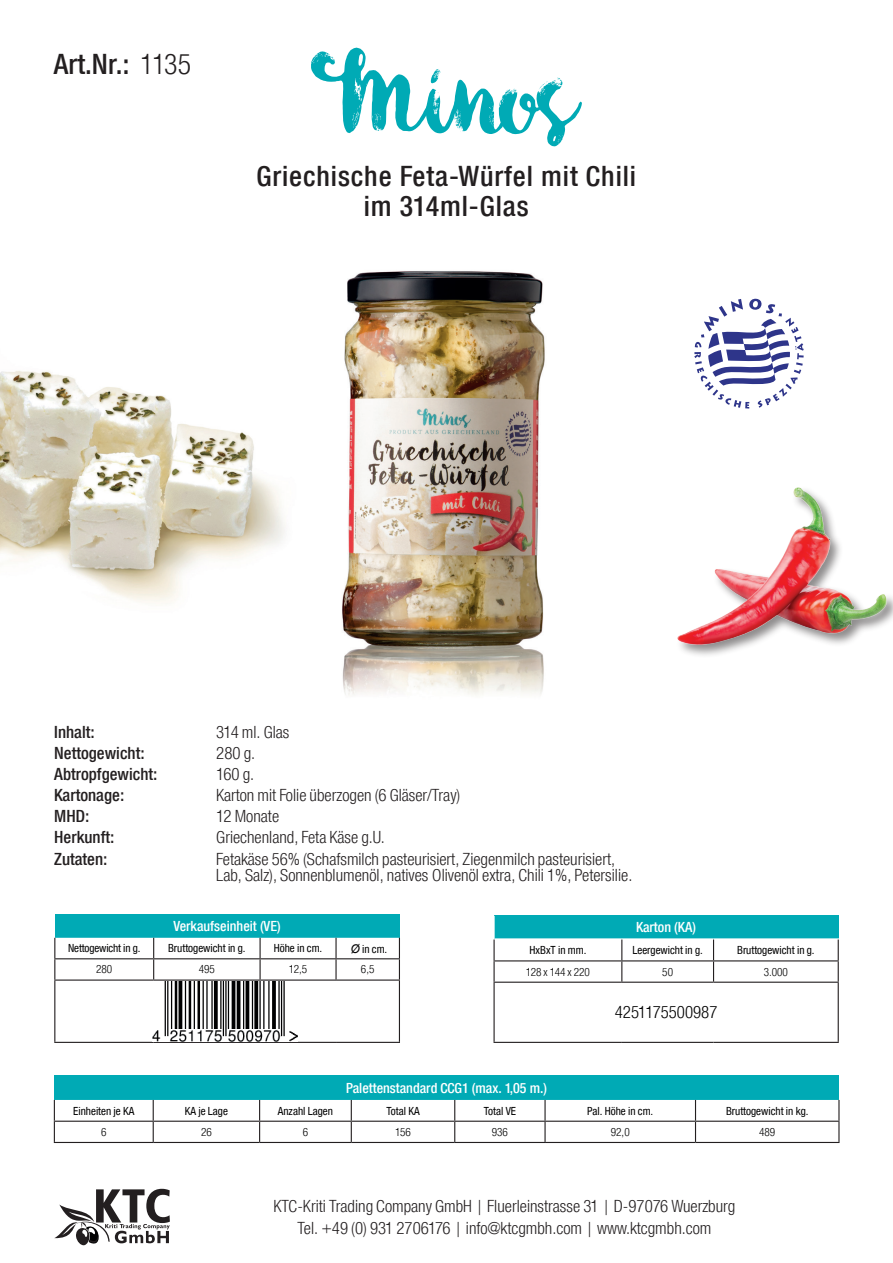
<style>
.page{position:relative;width:893px;height:1263px;background:#fff}
.page>*{position:absolute;margin:0;border:0;box-sizing:border-box;transform-origin:0 0}
.t1{font:500 30px/30px "CF Helvetica Cond";letter-spacing:.03em;color:#231f20;text-align:center}
.t2{font:300 18px/16.5px "CF Helvetica Cond";color:#231f20}
.t3{font:500 18px "CF Helvetica Cond";color:#231f20}
.t4{font:300 18px "CF Helvetica Cond";color:#000001}
.t5{font:500 15px "CF Helvetica Cond";color:#fff}
.t6{font:12px "CF Helvetica Cond";color:#000001}
.t7{font:300 12px "CF Helvetica Cond";color:#000001}
.s1{font-weight:300}
.s2{font-family:"Arial";font-style:italic}
</style>
<div class="page">
<img style="left:342px;top:271px;width:203px;height:424px">
<svg style="left:311px;top:48px;width:271px;height:98px"></svg>
<div style="left:55px;top:914px;width:344px;height:24px;background:#00aab5"></div>
<hr style="left:54px;top:1042px;width:100px;height:1px;background:#231f20">
<hr style="left:154px;top:1042px;width:106px;height:1px;background:#231f20">
<hr style="left:260px;top:1042px;width:76px;height:1px;background:#231f20">
<hr style="left:336px;top:1042px;width:64px;height:1px;background:#231f20">
<svg style="left:54px;top:938px;width:346px;height:104px"></svg>
<hr style="left:399px;top:981px;width:1px;height:61px;background:#231f20">
<div style="left:494px;top:915px;width:344px;height:24px;background:#00aab5"></div>
<hr style="left:493px;top:916px;width:2px;height:22px;background:#fff">
<hr style="left:493px;top:938px;width:129px;height:1px;background:#fff">
<hr style="left:622px;top:938px;width:91px;height:1px;background:#fff">
<hr style="left:713px;top:938px;width:126px;height:1px;background:#fff">
<hr style="left:493px;top:939px;width:2px;height:21px;background:#231f20">
<hr style="left:493px;top:960px;width:129px;height:1px;background:#231f20">
<hr style="left:493px;top:961px;width:2px;height:21px;background:#231f20">
<hr style="left:493px;top:982px;width:129px;height:1px;background:#231f20">
<hr style="left:493px;top:983px;width:2px;height:59px;background:#231f20">
<hr style="left:493px;top:1042px;width:129px;height:1px;background:#231f20">
<hr style="left:622px;top:1042px;width:91px;height:1px;background:#231f20">
<hr style="left:713px;top:1042px;width:126px;height:1px;background:#231f20">
<svg style="left:494px;top:939px;width:345px;height:103px"></svg>
<hr style="left:838px;top:983px;width:1px;height:59px;background:#231f20">
<div style="left:54px;top:1076px;width:785px;height:24px;background:#00aab5"></div>
<svg style="left:54px;top:1100px;width:785px;height:42px"></svg>
<hr style="left:54px;top:1142px;width:99px;height:1px;background:#231f20">
<hr style="left:153px;top:1142px;width:107px;height:1px;background:#231f20">
<hr style="left:260px;top:1142px;width:91px;height:1px;background:#231f20">
<hr style="left:351px;top:1142px;width:104px;height:1px;background:#231f20">
<hr style="left:455px;top:1142px;width:90px;height:1px;background:#231f20">
<hr style="left:545px;top:1142px;width:150px;height:1px;background:#231f20">
<hr style="left:695px;top:1142px;width:144px;height:1px;background:#231f20">
<svg style="left:54px;top:1189px;width:116px;height:56px"></svg>
<svg style="left:694px;top:298px;width:110px;height:111px"></svg>
<img style="left:0;top:371px;width:286px;height:233px">
<img style="left:152px;top:982px;width:146px;height:59px">
<img style="left:677px;top:487px;width:216px;height:169px">
<h1 class="t1" style="left:54px;top:49px;width:139px">Art.Nr.: <span class="s1">1135</span></h1>
<h1 class="t1" style="left:256px;top:161px;width:381px">Griechische Feta-Würfel mit Chili im 314ml-Glas</h1>
<p class="t3" style="left:54px;top:722px;width:42px">Inhalt:</p>
<p class="t2" style="left:216px;top:724px;width:75px">314 ml. Glas</p>
<p class="t3" style="left:54px;top:743px;width:92px">Nettogewicht:</p>
<p class="t2" style="left:216px;top:745px;width:40px">280 g.</p>
<p class="t3" style="left:54px;top:764px;width:105px">Abtropfgewicht:</p>
<p class="t2" style="left:216px;top:766px;width:40px">160 g.</p>
<p class="t3" style="left:54px;top:785px;width:72px">Kartonage:</p>
<p class="t2" style="left:216px;top:787px;width:246px">Karton mit Folie überzogen (6 Gläser/Tray)</p>
<p class="t3" style="left:54px;top:806px;width:37px">MHD:</p>
<p class="t2" style="left:216px;top:808px;width:64px">12 Monate</p>
<p class="t3" style="left:54px;top:827px;width:62px">Herkunft:</p>
<p class="t2" style="left:216px;top:829px;width:170px">Griechenland, Feta Käse g.U.</p>
<p class="t3" style="left:54px;top:849px;width:55px">Zutaten:</p>
<p class="t2" style="left:216px;top:850px;width:418px">Fetakäse 56% (Schafsmilch pasteurisiert, Ziegenmilch pasteurisiert,<br>Lab, Salz), Sonnenblumenöl, natives Olivenöl extra, Chili 1%, Petersilie.</p>
<p class="t5" style="left:174px;top:918px;width:109px">Verkaufseinheit (VE)</p>
<p class="t6" style="left:68px;top:942px;width:74px">Nettogewicht in g.</p>
<p class="t6" style="left:168px;top:942px;width:79px">Bruttogewicht in g.</p>
<p class="t6" style="left:274px;top:942px;width:50px">Höhe in cm.</p>
<p class="t6" style="left:350px;top:942px;width:38px"><span class="s2">Ø</span> in cm.</p>
<p class="t7" style="left:96px;top:963px;width:18px">280</p>
<p class="t7" style="left:199px;top:963px;width:18px">495</p>
<p class="t7" style="left:289px;top:963px;width:20px">12,5</p>
<p class="t7" style="left:361px;top:963px;width:15px">6,5</p>
<p class="t5" style="left:636px;top:919px;width:61px">Karton (KA)</p>
<p class="t6" style="left:530px;top:944px;width:58px">HxBxT in mm.</p>
<p class="t6" style="left:632px;top:944px;width:72px">Leergewicht in g.</p>
<p class="t6" style="left:737px;top:944px;width:79px">Bruttogewicht in g.</p>
<p class="t7" style="left:526px;top:965px;width:66px">128 x 144 x 220</p>
<p class="t7" style="left:662px;top:965px;width:12px">50</p>
<p class="t7" style="left:764px;top:965px;width:26px">3.000</p>
<p class="t4" style="left:615px;top:1003px;width:104px">4251175500987</p>
<p class="t5" style="left:346px;top:1080px;width:203px">Palettenstandard CCG1 (max. 1,05 m.)</p>
<p class="t6" style="left:73px;top:1104px;width:62px">Einheiten je KA</p>
<p class="t6" style="left:185px;top:1104px;width:45px">KA je Lage</p>
<p class="t6" style="left:278px;top:1104px;width:57px">Anzahl Lagen</p>
<p class="t6" style="left:386px;top:1104px;width:35px">Total KA</p>
<p class="t6" style="left:484px;top:1104px;width:34px">Total VE</p>
<p class="t6" style="left:587px;top:1104px;width:67px">Pal. Höhe in cm.</p>
<p class="t6" style="left:726px;top:1104px;width:84px">Bruttogewicht in kg.</p>
<p class="t7" style="left:101px;top:1125px;width:7px">6</p>
<p class="t7" style="left:201px;top:1125px;width:12px">26</p>
<p class="t7" style="left:303px;top:1125px;width:7px">6</p>
<p class="t7" style="left:395px;top:1125px;width:17px">156</p>
<p class="t7" style="left:492px;top:1125px;width:18px">936</p>
<p class="t7" style="left:611px;top:1125px;width:20px">92,0</p>
<p class="t7" style="left:759px;top:1125px;width:18px">489</p>
<p class="t2" style="left:273px;top:1195px;width:463px;line-height:21.6px;text-align:center">KTC-Kriti Trading Company GmbH | Fluerleinstrasse 31 | D-97076 Wuerzburg<br>Tel. +49 (0) 931 2706176 | info@ktcgmbh.com | www.ktcgmbh.com</p>
</div>
